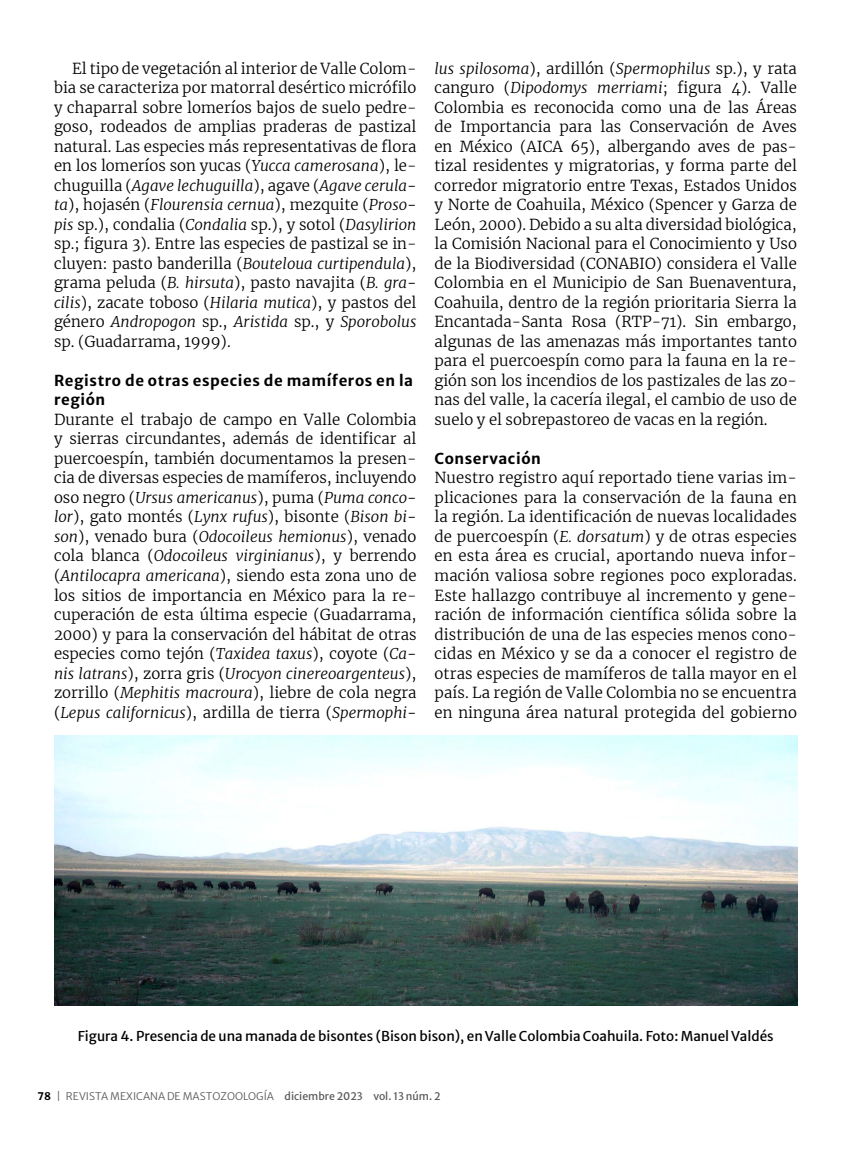
<style>
.page{position:relative;width:851px;height:1149px;background:#fff}
.page>*{position:absolute;margin:0;border:0;box-sizing:border-box;transform-origin:0 0}
.t1{font:300 15px/19.5px "Merriweather";color:#000;text-align:justify}
.t2{font:700 15px/19.5px "Merriweather Sans";letter-spacing:.04em;color:#000}
.t3{font:13.5px "Merriweather Sans";color:#000}
.t4{font:300 10.5px "Merriweather Sans";letter-spacing:.005em;color:#58595b}
.s1{font-style:italic}
.s2{font-weight:700;color:#000}
.s3{font-weight:400}
</style>
<div class="page">
<img style="left:54px;top:735px;width:743px;height:269px">
<p class="t1" style="left:54px;top:58px;width:364px;text-indent:18px">El tipo de vegetación al interior de Valle Colom&shy;bia se caracteriza por matorral desértico micrófilo y chaparral sobre lomeríos bajos de suelo pedre&shy;goso, rodeados de amplias praderas de pastizal natural. Las especies más representativas de flora en los lomeríos son yucas (<span class="s1">Yucca camerosana</span>), le&shy;chuguilla (<span class="s1">Agave lechuguilla</span>), agave (<span class="s1">Agave cerula&shy;ta</span>), hojasén (<span class="s1">Flourensia cernua</span>), mezquite (<span class="s1">Proso&shy;pis</span> sp.), condalia (<span class="s1">Condalia</span> sp.), y sotol (<span class="s1">Dasylirion </span>sp.; figura 3). Entre las especies de pastizal se in&shy;cluyen: pasto banderilla (<span class="s1">Bouteloua curtipendula</span>), grama peluda (<span class="s1">B. hirsuta</span>), pasto navajita (<span class="s1">B. gra&shy;cilis</span>), zacate toboso (<span class="s1">Hilaria mutica</span>), y pastos del género <span class="s1">Andropogon</span> sp., <span class="s1">Aristida</span> sp., y <span class="s1">Sporobolus </span>sp. (Guadarrama, 1999).</p>
<p class="t2" style="left:54px;top:369px;width:360px">Registro de otras especies de mamíferos en la región</p>
<p class="t1" style="left:54px;top:409px;width:364px">Durante el trabajo de campo en Valle Colombia y sierras circundantes, además de identificar al puercoespín, también documentamos la presen&shy;cia de diversas especies de mamíferos, incluyendo oso negro (<span class="s1">Ursus americanus</span>), puma (<span class="s1">Puma conco&shy;lor</span>), gato montés (<span class="s1">Lynx rufus</span>), bisonte (<span class="s1">Bison bi&shy;son</span>), venado bura (<span class="s1">Odocoileus hemionus</span>), venado cola blanca (<span class="s1">Odocoileus virginianus</span>), y berrendo (<span class="s1">Antilocapra americana</span>), siendo esta zona uno de los sitios de importancia en México para la re&shy;cuperación de esta última especie (Guadarrama, 2000) y para la conservación del hábitat de otras especies como tejón (<span class="s1">Taxidea taxus</span>), coyote (<span class="s1">Ca&shy;nis latrans</span>), zorra gris (<span class="s1">Urocyon cinereoargenteus</span>), zorrillo (<span class="s1">Mephitis macroura</span>), liebre de cola negra (<span class="s1">Lepus californicus</span>), ardilla de tierra (<span class="s1">Spermophi-</span></p>
<p class="t1" style="left:434px;top:58px;width:364px"><span class="s1">lus spilosoma</span>), ardillón (<span class="s1">Spermophilus</span> sp.), y rata canguro (<span class="s1">Dipodomys merriami</span>; figura 4). Valle Colombia es reconocida como una de las Áreas de Importancia para las Conservación de Aves en México (AICA 65), albergando aves de pas&shy;tizal residentes y migratorias, y forma parte del corredor migratorio entre Texas, Estados Unidos y Norte de Coahuila, México (Spencer y Garza de León, 2000). Debido a su alta diversidad biológica, la Comisión Nacional para el Conocimiento y Uso de la Biodiversidad (CONABIO) considera el Valle Colombia en el Municipio de San Buenaventura, Coahuila, dentro de la región prioritaria Sierra la Encantada-Santa Rosa (RTP-71). Sin embargo, algunas de las amenazas más importantes tanto para el puercoespín como para la fauna en la re&shy;gión son los incendios de los pastizales de las zo&shy;nas del valle, la cacería ilegal, el cambio de uso de suelo y el sobrepastoreo de vacas en la región.</p>
<p class="t2" style="left:434px;top:447px;width:108px">Conservación</p>
<p class="t1" style="left:434px;top:467px;width:364px">Nuestro registro aquí reportado tiene varias im&shy;plicaciones para la conservación de la fauna en la región. La identificación de nuevas localidades de puercoespín (<span class="s1">E. dorsatum</span>) y de otras especies en esta área es crucial, aportando nueva infor&shy;mación valiosa sobre regiones poco exploradas.<br>Este hallazgo contribuye al incremento y gene&shy;ración de información científica sólida sobre la distribución de una de las especies menos cono&shy;cidas en México y se da a conocer el registro de otras especies de mamíferos de talla mayor en el país. La región de Valle Colombia no se encuentra en ninguna área natural protegida del gobierno</p>
<p class="t3" style="left:78px;top:1023px;width:697px">Figura 4. Presencia de una manada de bisontes (Bison bison), en Valle Colombia Coahuila. Foto: Manuel Valdés</p>
<p class="t4" style="left:38px;top:1086px;width:404px"><span class="s2">78</span> | REVISTA MEXICANA DE MASTOZOOLOGÍA <span class="s3">diciembre 2023 vol. 13 núm. 2</span></p>
</div>
